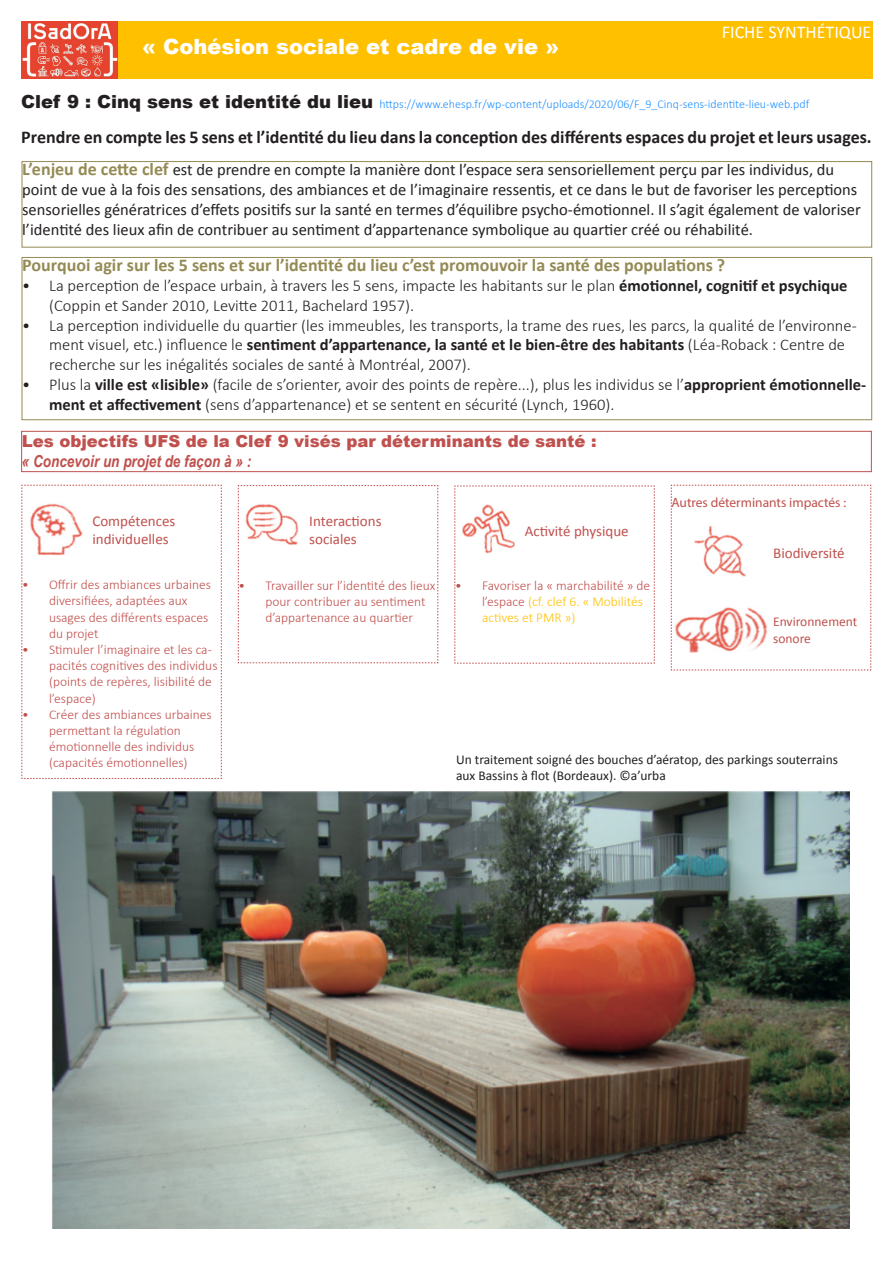
<style>
.page{position:relative;width:893px;height:1263px;background:#fff}
.page>*{position:absolute;margin:0;border:0;box-sizing:border-box;transform-origin:0 0}
.t1{font:900 21px "Arial";color:#fff}
.t2{font:700 18px "Calibri";color:#231f20}
.t3{font:700 18px "Calibri";color:#948a54}
.t4{font:18px "Calibri";color:#fff}
.t5{font:300 16.5px/19.8px "Calibri";color:#231f20}
.t6{font:16.5px/19.8px "Calibri";color:#231f20}
.t7{font:900 16.5px "Arial";color:#c0504d}
.t8{font:italic 700 16.5px "Arial Narrow";color:#c0504d}
.t9{font:15px/18px "Calibri";color:#c0504d}
.t10{font:300 13.5px/16.2px "Calibri";color:#c0504d}
.t11{font:13.5px/16.2px "Calibri";color:#231f20}
.t12{font:13.5px "Myriad Pro";color:#c0504d}
.t13{font:13.5px/16.2px "Calibri";color:#c0504d}
.t14{font:300 12px "Calibri";color:#1e90ff}
.s1{font-family:"Arial";font-weight:900;font-size:18px;color:#231f20}
.s2{font-weight:700;font-size:18px;color:#948a54}
.s3{font-weight:700}
.s4{color:#ffc000}
</style>
<div class="page">
<div style="left:118px;top:21px;width:754px;height:57px;background:#ffc000"></div>
<img style="left:21px;top:21px;width:96px;height:57px">
<div style="left:22px;top:161px;width:850px;height:86px;border:1px solid #948a54"></div>
<div style="left:22px;top:257px;width:850px;height:163px;border:1px solid #948a54"></div>
<div style="left:21px;top:431px;width:850px;height:41px;border:1px solid #c0504d"></div>
<svg style="left:454px;top:486px;width:201px;height:178px"></svg>
<svg style="left:238px;top:485px;width:201px;height:178px"></svg>
<svg style="left:21px;top:485px;width:201px;height:294px"></svg>
<svg style="left:671px;top:485px;width:200px;height:186px"></svg>
<img style="left:673px;top:607px;width:94px;height:45px">
<img style="left:51px;top:790px;width:799px;height:439px">
<p class="t1" style="left:142px;top:31px;width:418px">« Cohésion sociale et cadre de vie »</p>
<p class="t4" style="left:722px;top:21px;width:151px">FICHE SYNTHÉTIQUE</p>
<p class="t14" style="left:21px;top:97px;width:789px"><span class="s1">Clef 9 : Cinq sens et identité du lieu</span> https://www.ehesp.fr/wp-content/uploads/2020/06/F_9_Cinq-sens-identite-lieu-web.pdf</p>
<p class="t2" style="left:21px;top:125px;width:852px">Prendre en compte les 5 sens et l’identité du lieu dans la conception des différents espaces du projet et leurs usages.</p>
<p class="t6" style="left:22px;top:160px;width:840px"><span class="s2">L’enjeu de cette clef</span> est de prendre en compte la manière dont l’espace sera sensoriellement perçu par les individus, du point de vue à la fois des sensations, des ambiances et de l’imaginaire ressentis, et ce dans le but de favoriser les perceptions sensorielles génératrices d’effets positifs sur la santé en termes d’équilibre psycho-émotionnel. Il s’agit également de valoriser l’identité des lieux afin de contribuer au sentiment d’appartenance symbolique au quartier créé ou réhabilité.</p>
<p class="t3" style="left:22px;top:254px;width:705px">Pourquoi agir sur les 5 sens et sur l’identité du lieu c’est promouvoir la santé des populations ?</p>
<p class="t5" style="left:49px;top:275px;width:800px;text-indent:-27px">• La perception de l’espace urbain, à travers les 5 sens, impacte les habitants sur le plan <span class="s3">émotionnel, cognitif et psychique </span>(Coppin et Sander 2010, Levitte 2011, Bachelard 1957).</p>
<p class="t5" style="left:49px;top:314px;width:809px;text-indent:-27px">• La perception individuelle du quartier (les immeubles, les transports, la trame des rues, les parcs, la qualité de l’environne&shy;ment visuel, etc.) influence le <span class="s3">sentiment d’appartenance, la santé et le bien-être des habitants</span> (Léa-Roback : Centre de recherche sur les inégalités sociales de santé à Montréal, 2007).</p>
<p class="t5" style="left:49px;top:374px;width:818px;text-indent:-27px">• Plus la <span class="s3">ville est «lisible»</span> (facile de s’orienter, avoir des points de repère...), plus les individus se l’<span class="s3">approprient émotionnelle&shy;ment et affectivement</span> (sens d’appartenance) et se sentent en sécurité (Lynch, 1960).</p>
<p class="t7" style="left:22px;top:430px;width:576px">Les objectifs UFS de la Clef 9 visés par déterminants de santé :</p>
<p class="t8" style="left:22px;top:449px;width:231px">« Concevoir un projet de façon à » :</p>
<p class="t9" style="left:92px;top:512px;width:85px">Compétences</p>
<p class="t9" style="left:92px;top:530px;width:78px">individuelles</p>
<p class="t10" style="left:49px;top:576px;width:163px;text-indent:-27px">• Offrir des ambiances urbaines diversifiées, adaptées aux usages des différents espaces du projet</p>
<p class="t10" style="left:49px;top:641px;width:170px;text-indent:-27px">• Stimuler l’imaginaire et les ca&shy;pacités cognitives des individus (points de repères, lisibilité de l’espace)</p>
<p class="t10" style="left:49px;top:705px;width:164px;text-indent:-27px">• Créer des ambiances urbaines permettant la régulation émotionnelle des individus (capacités émotionnelles)</p>
<p class="t9" style="left:309px;top:512px;width:74px">Interactions sociales</p>
<p class="t10" style="left:265px;top:576px;width:171px;text-indent:-27px">• Travailler sur l’identité des lieux pour contribuer au sentiment d’appartenance au quartier</p>
<p class="t9" style="left:525px;top:522px;width:105px">Activité physique</p>
<p class="t10" style="left:482px;top:577px;width:170px;text-indent:-27px">• Favoriser la « marchabilité » de l’espace <span class="s4">(cf. clef 6. « Mobilités actives et PMR »)</span></p>
<p class="t12" style="left:671px;top:495px;width:176px">Autres déterminants impactés :</p>
<p class="t9" style="left:773px;top:544px;width:73px">Biodiversité</p>
<p class="t13" style="left:773px;top:614px;width:86px">Environnement sonore</p>
<p class="t11" style="left:456px;top:751px;width:383px">Un traitement soigné des bouches d’aératop, des parkings souterrains aux Bassins à flot (Bordeaux). ©a’urba</p>
</div>
